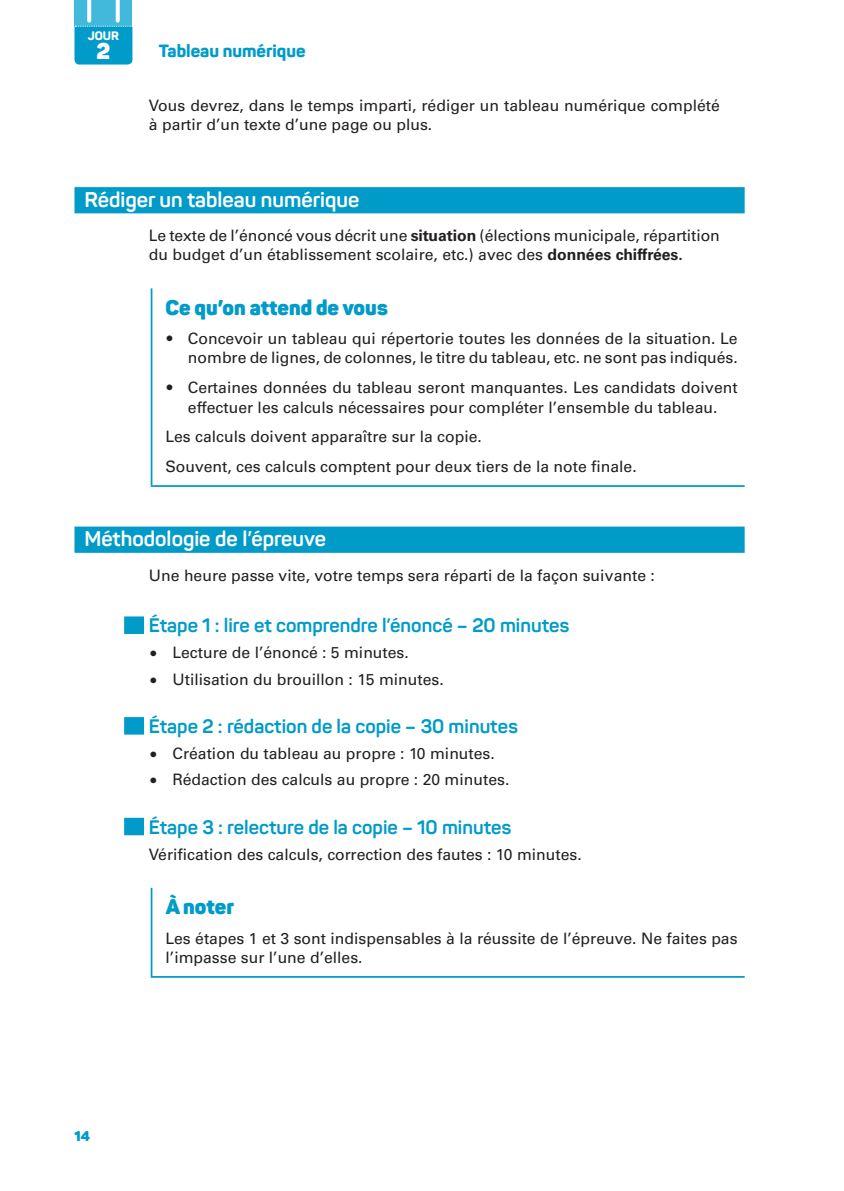
<style>
.page{position:relative;width:844px;height:1191px;background:#fff}
.page>*{position:absolute;margin:0;border:0;box-sizing:border-box;transform-origin:0 0}
.t1{font:900 22.57px "Panton";color:#fff}
.t2{font:700 21px "Panton";color:#fff}
.t3{font:900 21px "Panton";color:#009bc8}
.t4{font:700 19.25px "Panton";color:#009bc8}
.t5{font:800 17.5px "Panton";color:#009bc8}
.t6{font:15.75px/19.2px "Univers LT Std";color:#231f20}
.t7{font:900 14px "Panton";color:#009bc8}
.t8{font:800 12.08px "Panton";color:#fff}
.s1{font-weight:700}
</style>
<div class="page">
<div style="left:74px;top:0;width:58px;height:26px;background:#42b9db"></div>
<svg style="left:87px;top:0;width:4px;height:21px"></svg>
<svg style="left:116px;top:0;width:4px;height:21px"></svg>
<svg style="left:74px;top:26px;width:59px;height:39px;background:#0b9fca"></svg>
<div style="left:74px;top:187px;width:670px;height:26px;background:#009bc8"></div>
<div style="left:74px;top:526px;width:670px;height:27px;background:#009bc8"></div>
<div style="left:124px;top:616px;width:20px;height:18px;background:#009bc8"></div>
<div style="left:124px;top:717px;width:20px;height:17px;background:#009bc8"></div>
<div style="left:124px;top:818px;width:20px;height:17px;background:#009bc8"></div>
<hr style="left:151px;top:288px;width:1px;height:197px;background:#009bc8">
<hr style="left:151px;top:485px;width:593px;height:2px;background:#009bc8">
<hr style="left:151px;top:888px;width:1px;height:88px;background:#009bc8">
<hr style="left:151px;top:976px;width:593px;height:1px;background:#009bc8">
<p class="t8" style="left:88px;top:28px;width:33px">JOUR</p>
<p class="t1" style="left:96px;top:37px;width:15px">2</p>
<p class="t5" style="left:159px;top:40px;width:148px">Tableau numérique</p>
<p class="t6" style="left:149px;top:96px;width:572px">Vous devrez, dans le temps imparti, rédiger un tableau numérique complété à partir d’un texte d’une page ou plus.</p>
<p class="t2" style="left:84px;top:187px;width:276px">Rédiger un tableau numérique</p>
<p class="t6" style="left:149px;top:226px;width:572px">Le texte de l’énoncé vous décrit une <span class="s1">situation</span> (élections municipale, répartition du budget d’un établissement scolaire, etc.) avec des <span class="s1">données chiffrées.</span></p>
<p class="t3" style="left:165px;top:294px;width:224px">Ce qu’on attend de vous</p>
<p class="t6" style="left:167px;top:329px;width:572px;text-align:right">• Concevoir un tableau qui répertorie toutes les données de la situation. Le nombre de lignes, de colonnes, le titre du tableau, etc. ne sont pas indiqués.</p>
<p class="t6" style="left:167px;top:378px;width:572px;text-align:center">• Certaines données du tableau seront manquantes. Les candidats doivent effectuer les calculs nécessaires pour compléter l’ensemble du tableau.</p>
<p class="t6" style="left:165px;top:422px;width:472px;line-height:29.8px">Les calculs doivent apparaître sur la copie.<br>Souvent, ces calculs comptent pour deux tiers de la note finale.</p>
<p class="t2" style="left:84px;top:526px;width:243px">Méthodologie de l’épreuve</p>
<p class="t6" style="left:149px;top:565px;width:507px">Une heure passe vite, votre temps sera réparti de la façon suivante :</p>
<p class="t4" style="left:149px;top:613px;width:421px">Étape 1 : lire et comprendre l’énoncé – 20 minutes</p>
<p class="t6" style="left:150px;top:643px;width:260px">• Lecture de l’énoncé : 5 minutes.</p>
<p class="t6" style="left:150px;top:669px;width:295px">• Utilisation du brouillon : 15 minutes.</p>
<p class="t4" style="left:149px;top:714px;width:370px">Étape 2 : rédaction de la copie – 30 minutes</p>
<p class="t6" style="left:150px;top:744px;width:346px">• Création du tableau au propre : 10 minutes.</p>
<p class="t6" style="left:150px;top:770px;width:361px">• Rédaction des calculs au propre : 20 minutes.</p>
<p class="t4" style="left:149px;top:815px;width:364px">Étape 3 : relecture de la copie – 10 minutes</p>
<p class="t6" style="left:149px;top:844px;width:434px">Vérification des calculs, correction des fautes : 10 minutes.</p>
<p class="t3" style="left:165px;top:893px;width:70px">À noter</p>
<p class="t6" style="left:165px;top:928px;width:573px">Les étapes 1 et 3 sont indispensables à la réussite de l’épreuve. Ne faites pas l’impasse sur l’une d’elles.</p>
<p class="t7" style="left:74px;top:1127px;width:17px">14</p>
</div>
